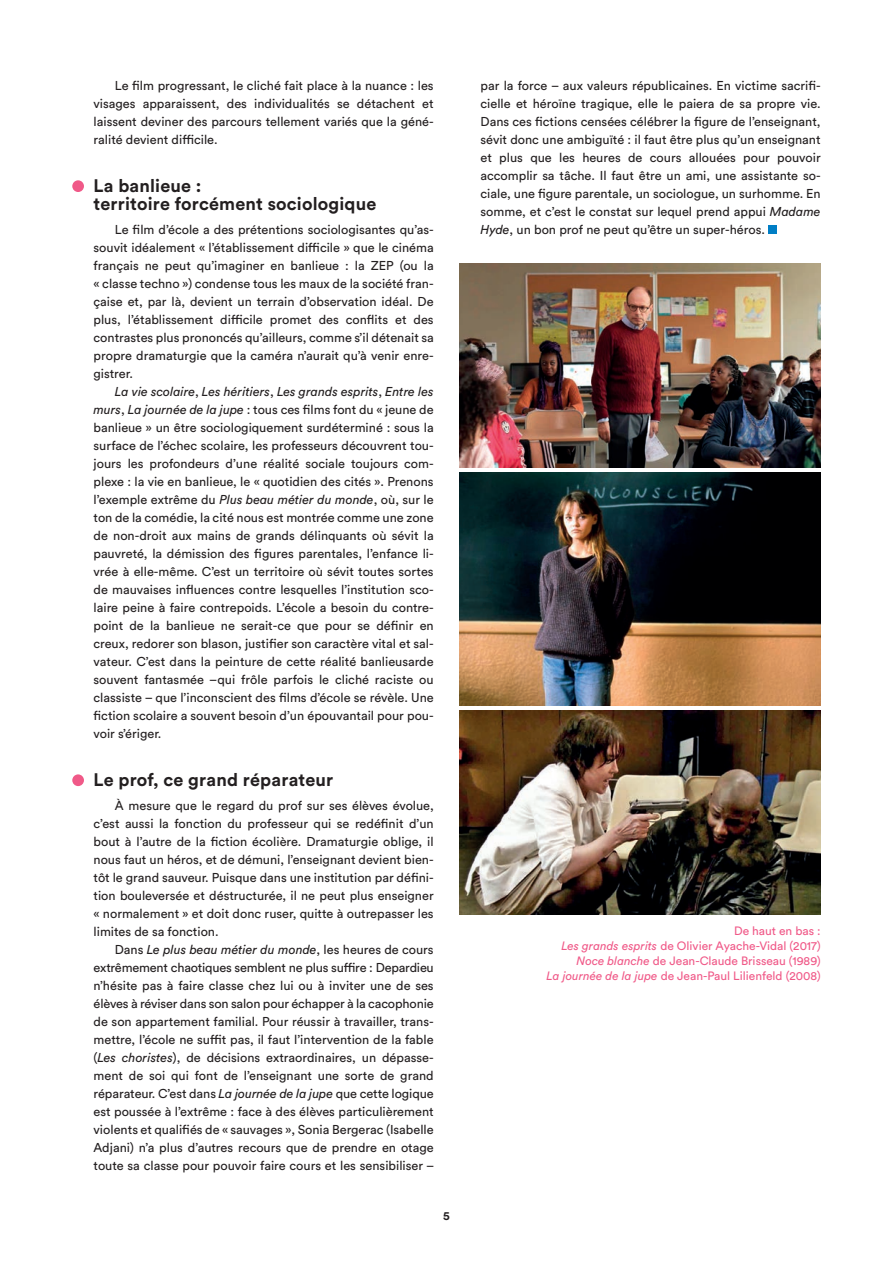
<style>
.page{position:relative;width:893px;height:1263px;background:#fff}
.page>*{position:absolute;margin:0;border:0;box-sizing:border-box;transform-origin:0 0}
._002_S_s-titre_puce{font:700 18px/18px "Circular Std";letter-spacing:.01em;color:#231f20}
._004_Texte_courant_M{font:12.75px/18px "Circular Std";color:#231f20;text-align:justify}
._004_Texte_courant_M-2{font:12px/15px "Circular Std";color:#f05988;text-align:right}
.t1{font:700 12px "Circular Std";color:#231f20}
.s1{font-style:italic}
</style>
<div class="page">
<div style="left:72px;top:180px;width:12px;height:12px;background:#f05988;border-radius:50%"></div>
<div style="left:72px;top:774px;width:12px;height:12px;background:#f05988;border-radius:50%"></div>
<div style="left:768px;top:225px;width:9px;height:9px;background:#007ec5"></div>
<img style="left:459px;top:264px;width:362px;height:204px">
<img style="left:459px;top:710px;width:362px;height:204px">
<img style="left:459px;top:472px;width:362px;height:234px">
<p class="_004_Texte_courant_M" style="left:94px;top:76px;width:342px;text-indent:21px">Le film progressant, le cliché fait place à la nuance : les visages apparaissent, des individualités se détachent et laissent deviner des parcours tellement variés que la géné&shy;ralité devient difficile.</p>
<p class="_002_S_s-titre_puce" style="left:94px;top:176px;width:284px">La banlieue :<br>territoire forcément sociologique</p>
<p class="_004_Texte_courant_M" style="left:94px;top:220px;width:342px;text-indent:21px">Le film d’école a des prétentions sociologisantes qu’as&shy;souvit idéalement « l’établissement difficile » que le cinéma français ne peut qu’imaginer en banlieue : la ZEP (ou la « classe techno ») condense tous les maux de la société fran&shy;çaise et, par là, devient un terrain d’observation idéal. De plus, l’établissement difficile promet des conflits et des contrastes plus prononcés qu’ailleurs, comme s’il détenait sa propre dramaturgie que la caméra n’aurait qu’à venir enre&shy;gistrer.</p>
<p class="_004_Texte_courant_M" style="left:94px;top:382px;width:342px;text-indent:21px"><span class="s1">La vie scolaire</span>, <span class="s1">Les héritiers</span>, <span class="s1">Les grands esprits</span>, <span class="s1">Entre les murs</span>, <span class="s1">La journée de la jupe</span> : tous ces films font du « jeune de banlieue » un être sociologiquement surdéterminé : sous la surface de l’échec scolaire, les professeurs découvrent tou&shy;jours les profondeurs d’une réalité sociale toujours com&shy;plexe : la vie en banlieue, le « quotidien des cités ». Prenons l’exemple extrême du <span class="s1">Plus beau métier du monde</span>, où, sur le ton de la comédie, la cité nous est montrée comme une zone de non-droit aux mains de grands délinquants où sévit la pauvreté, la démission des figures parentales, l’enfance li&shy;vrée à elle-même. C’est un territoire où sévit toutes sortes de mauvaises influences contre lesquelles l’institution sco&shy;laire peine à faire contrepoids. L’école a besoin du contre&shy;point de la banlieue ne serait-ce que pour se définir en creux, redorer son blason, justifier son caractère vital et sal&shy;vateur. C’est dans la peinture de cette réalité banlieusarde souvent fantasmée –qui frôle parfois le cliché raciste ou classiste – que l’inconscient des films d’école se révèle. Une fiction scolaire a souvent besoin d’un épouvantail pour pou&shy;voir s’ériger.</p>
<p class="_002_S_s-titre_puce" style="left:94px;top:770px;width:241px">Le prof, ce grand réparateur</p>
<p class="_004_Texte_courant_M" style="left:94px;top:796px;width:342px;text-indent:21px">À mesure que le regard du prof sur ses élèves évolue, c’est aussi la fonction du professeur qui se redéfinit d’un bout à l’autre de la fiction écolière. Dramaturgie oblige, il nous faut un héros, et de démuni, l’enseignant devient bien&shy;tôt le grand sauveur. Puisque dans une institution par défini&shy;tion bouleversée et déstructurée, il ne peut plus enseigner « normalement » et doit donc ruser, quitte à outrepasser les limites de sa fonction.</p>
<p class="_004_Texte_courant_M" style="left:94px;top:940px;width:342px;text-indent:21px">Dans <span class="s1">Le plus beau métier du monde</span>, les heures de cours extrêmement chaotiques semblent ne plus suffire : Depardieu n’hésite pas à faire classe chez lui ou à inviter une de ses élèves à réviser dans son salon pour échapper à la cacophonie de son appartement familial. Pour réussir à travailler, trans&shy;mettre, l’école ne suffit pas, il faut l’intervention de la fable (<span class="s1">Les choristes</span>), de décisions extraordinaires, un dépasse&shy;ment de soi qui font de l’enseignant une sorte de grand réparateur. C’est dans <span class="s1">La journée de la jupe</span> que cette logique est poussée à l’extrême : face à des élèves particulièrement violents et qualifiés de « sauvages », Sonia Bergerac (Isabelle Adjani) n’a plus d’autres recours que de prendre en otage toute sa classe pour pouvoir faire cours et les sensibiliser –</p>
<p class="t1" style="left:443px;top:1208px;width:8px">5</p>
<p class="_004_Texte_courant_M" style="left:480px;top:76px;width:342px">par la force – aux valeurs républicaines. En victime sacrifi&shy;cielle et héroïne tragique, elle le paiera de sa propre vie.<br>Dans ces fictions censées célébrer la figure de l’enseignant, sévit donc une ambiguïté : il faut être plus qu’un enseignant et plus que les heures de cours allouées pour pouvoir accomplir sa tâche. Il faut être un ami, une assistante so&shy;ciale, une figure parentale, un sociologue, un surhomme. En somme, et c’est le constat sur lequel prend appui <span class="s1">Madame Hyde</span>, un bon prof ne peut qu’être un super-héros.</p>
<p class="_004_Texte_courant_M-2" style="left:561px;top:923px;width:261px">De haut en bas :<br><span class="s1">Les grands esprits</span> de Olivier Ayache-Vidal (2017)</p>
<p class="_004_Texte_courant_M-2" style="left:577px;top:953px;width:246px"><span class="s1">Noce blanche</span> de Jean-Claude Brisseau (1989)</p>
<p class="_004_Texte_courant_M-2" style="left:546px;top:968px;width:276px"><span class="s1">La journée de la jupe</span> de Jean-Paul Lilienfeld (2008)</p>
</div>
